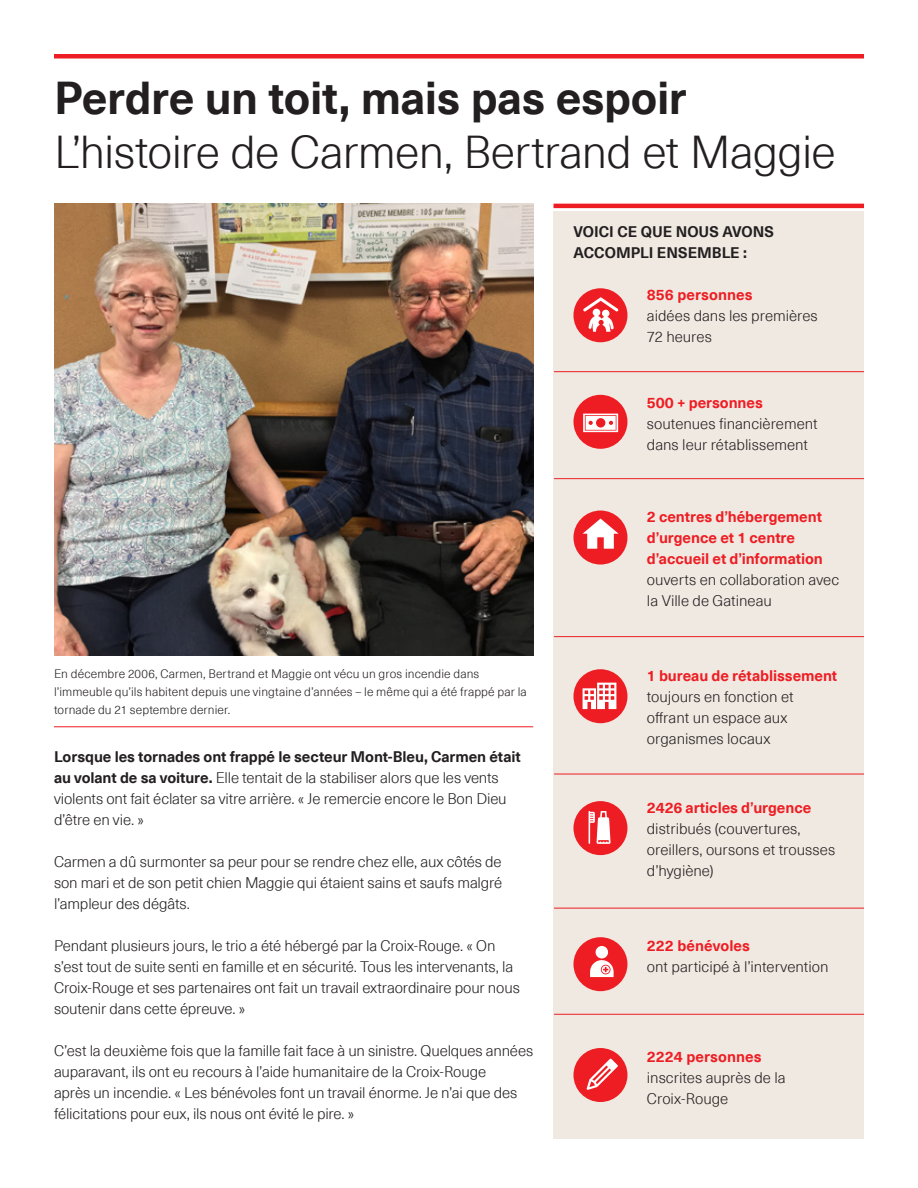
<style>
.page{position:relative;width:918px;height:1188px;background:#fff}
.page>*{position:absolute;margin:0;border:0;box-sizing:border-box;transform-origin:0 0}
.t1{font:300 45px/54px "Neue Haas Unica Pro";letter-spacing:-.015em;color:#231f20}
.Body_Copy{font:300 15px/21px "Neue Haas Unica Pro";letter-spacing:-.01em;color:#231f20}
.t2{font:700 15px/21px "Neue Haas Unica Pro";letter-spacing:-.005em;color:#ee1d23}
.Body_Copy-2{font:700 15px/21px "Neue Haas Unica Pro";color:#231f20}
.Body_Copy-3{font:300 12px/18px "Neue Haas Unica Pro";letter-spacing:.01em;color:#231f20}
.s1{font-weight:700}
.s2{font-weight:700;color:#ee1d23}
.s3{font-weight:300;color:#231f20}
</style>
<div class="page">
<div style="left:554px;top:211px;width:310px;height:927px;background:#f0e9e2"></div>
<hr style="left:554px;top:204px;width:310px;height:4px;background:#ee1d23">
<img style="left:54px;top:204px;width:479px;height:452px">
<hr style="left:54px;top:54px;width:810px;height:4px;background:#ee1d23">
<hr style="left:554px;top:371px;width:310px;height:1px;background:#ee1d23">
<hr style="left:554px;top:478px;width:310px;height:1px;background:#ee1d23">
<hr style="left:554px;top:636px;width:310px;height:1px;background:#ee1d23">
<hr style="left:554px;top:774px;width:310px;height:1px;background:#ee1d23">
<hr style="left:554px;top:908px;width:310px;height:1px;background:#ee1d23">
<hr style="left:554px;top:1014px;width:310px;height:1px;background:#ee1d23">
<div style="left:573px;top:288px;width:54px;height:54px;background:#ee1d23;border-radius:50%"></div>
<svg style="left:583px;top:297px;width:36px;height:35px"></svg>
<div style="left:573px;top:1048px;width:54px;height:54px;background:#ee1d23;border-radius:50%"></div>
<svg style="left:586px;top:1059px;width:32px;height:31px"></svg>
<div style="left:573px;top:511px;width:54px;height:54px;background:#ee1d23;border-radius:50%"></div>
<svg style="left:583px;top:519px;width:36px;height:30px"></svg>
<div style="left:573px;top:669px;width:54px;height:54px;background:#ee1d23;border-radius:50%"></div>
<svg style="left:583px;top:683px;width:33px;height:26px"></svg>
<div style="left:573px;top:937px;width:54px;height:54px;background:#ee1d23;border-radius:50%"></div>
<svg style="left:590px;top:946px;width:24px;height:31px"></svg>
<div style="left:573px;top:801px;width:54px;height:54px;background:#ee1d23;border-radius:50%"></div>
<svg style="left:589px;top:811px;width:22px;height:33px"></svg>
<div style="left:573px;top:395px;width:54px;height:54px;background:#ee1d23;border-radius:50%"></div>
<svg style="left:583px;top:414px;width:35px;height:18px"></svg>
<hr style="left:54px;top:727px;width:479px;height:1px;background:#ee1d23">
<p class="t1" style="left:54px;top:72px;width:783px"><span class="s1">Perdre un toit, mais pas espoir<br></span>L’histoire de Carmen, Bertrand et Maggie</p>
<p class="Body_Copy-2" style="left:573px;top:221px;width:202px">VOICI CE QUE NOUS AVONS<br>ACCOMPLI ENSEMBLE :</p>
<p class="Body_Copy" style="left:647px;top:284px;width:172px"><span class="s2">856 personnes<br></span>aidées dans les premières<br>72 heures</p>
<p class="Body_Copy" style="left:647px;top:392px;width:172px"><span class="s2">500 + personnes </span>soutenues financièrement dans leur rétablissement</p>
<p class="Body_Copy-3" style="left:54px;top:665px;width:474px">En décembre 2006, Carmen, Bertrand et Maggie ont vécu un gros incendie dans l’immeuble qu’ils habitent depuis une vingtaine d’années – le même qui a été frappé par la tornade du 21 septembre dernier.</p>
<p class="Body_Copy" style="left:54px;top:746px;width:468px"><span class="s1">Lorsque les tornades ont frappé le secteur Mont-Bleu, Carmen était au volant de sa voiture.</span> Elle tentait de la stabiliser alors que les vents violents ont fait éclater sa vitre arrière. « Je remercie encore le Bon Dieu d’être en vie. »</p>
<p class="Body_Copy" style="left:54px;top:851px;width:450px;text-align:justify">Carmen a dû surmonter sa peur pour se rendre chez elle, aux côtés de son mari et de son petit chien Maggie qui étaient sains et saufs malgré l’ampleur des dégâts.</p>
<p class="Body_Copy" style="left:54px;top:935px;width:467px">Pendant plusieurs jours, le trio a été hébergé par la Croix-Rouge. « On s’est tout de suite senti en famille et en sécurité. Tous les intervenants, la Croix-Rouge et ses partenaires ont fait un travail extraordinaire pour nous soutenir dans cette épreuve. »</p>
<p class="Body_Copy" style="left:54px;top:1040px;width:481px">C’est la deuxième fois que la famille fait face à un sinistre. Quelques années auparavant, ils ont eu recours à l’aide humanitaire de la Croix-Rouge<br>après un incendie. « Les bénévoles font un travail énorme. Je n’ai que des félicitations pour eux, ils nous ont évité le pire. »</p>
<p class="t2" style="left:647px;top:506px;width:194px">2 centres d’hébergement d’urgence et 1 centre d’accueil et d’information <span class="s3">ouverts en collaboration avec la Ville de Gatineau</span></p>
<p class="Body_Copy" style="left:647px;top:665px;width:192px"><span class="s2">1 bureau de rétablissement </span>toujours en fonction et offrant un espace aux organismes locaux</p>
<p class="Body_Copy" style="left:647px;top:797px;width:190px"><span class="s2">2426 articles d’urgence </span>distribués (couvertures, oreillers, oursons et trousses d’hygiène)</p>
<p class="Body_Copy" style="left:647px;top:935px;width:183px"><span class="s2">222 bénévoles<br></span>ont participé à l’intervention</p>
<p class="Body_Copy" style="left:647px;top:1046px;width:140px"><span class="s2">2224 personnes </span>inscrites auprès de la<br>Croix-Rouge</p>
</div>
